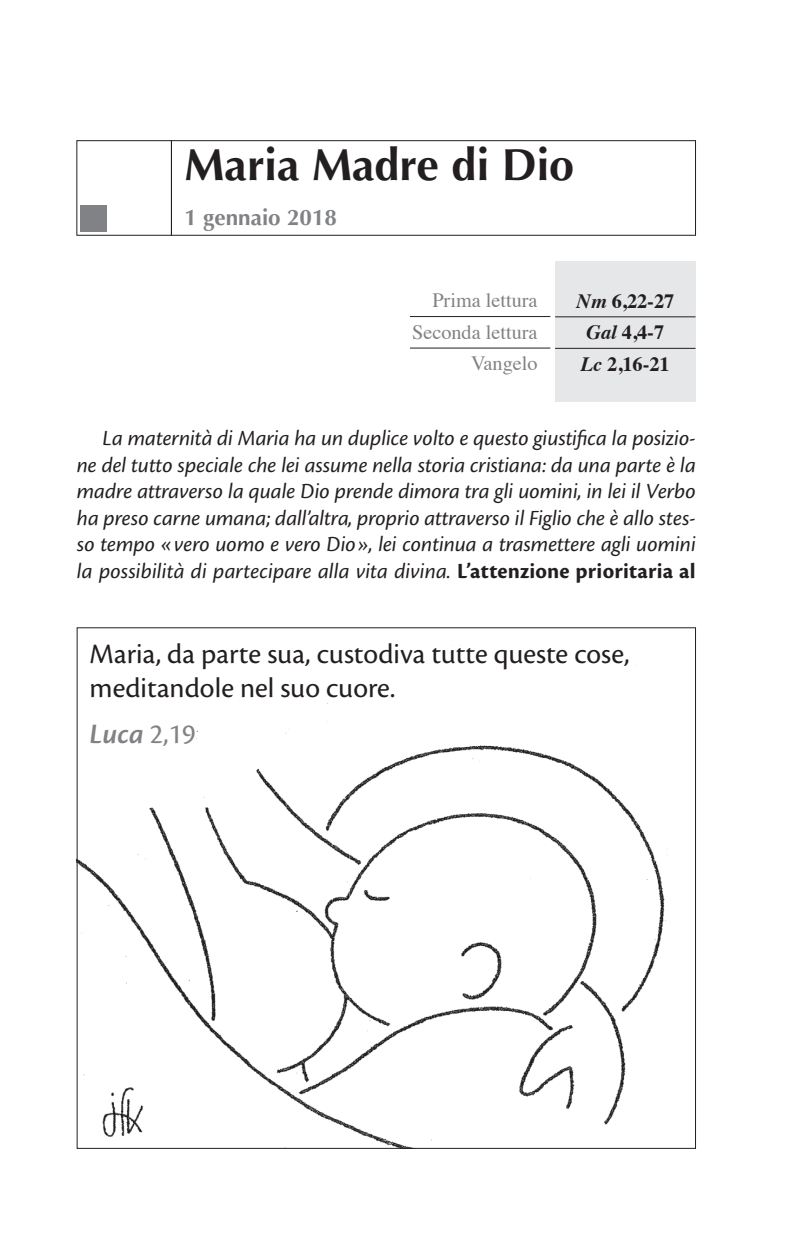
<style>
.page{position:relative;width:804px;height:1238px;background:#fff}
.page>*{position:absolute;margin:0;border:0;box-sizing:border-box;transform-origin:0 0}
.t1{font:700 45px "Optima LT Std";color:#231f20}
.t2{font:29.25px/33.8px "Cronos Pro";color:#231f20}
.t3{font:italic 600 29.25px "Cronos Pro";color:#808285}
.t4{font:italic 22.5px/26.6px "Cronos Pro";letter-spacing:.005em;color:#231f20;text-align:justify}
.t5{font:700 22.5px "Optima LT Std";color:#808285}
.t6{font:20.25px/31.5px "Times";color:#808285;text-align:right}
.t7{font:700 20.25px/31.5px "Times";color:#231f20}
.s1{font-style:italic}
.s2{font-weight:700;font-style:normal}
.s3{font-weight:400;font-style:normal}
</style>
<div class="page">
<div style="left:80px;top:205px;width:27px;height:27px;background:#808285"></div>
<div style="left:171px;top:140px;width:524px;height:95px;border:1px solid #231f20"></div>
<div style="left:555px;top:261px;width:140px;height:141px;background:#e6e7e9"></div>
<hr style="left:555px;top:316px;width:140px;height:1px;background:#231f20">
<hr style="left:555px;top:348px;width:140px;height:1px;background:#231f20">
<hr style="left:410px;top:316px;width:140px;height:1px;background:#231f20">
<hr style="left:410px;top:348px;width:140px;height:1px;background:#231f20">
<img style="left:79px;top:645px;width:589px;height:501px">
<h1 class="t1" style="left:184px;top:139px;width:391px">Maria Madre di Dio</h1>
<p class="t5" style="left:184px;top:204px;width:154px">1 gennaio 2018</p>
<p class="t6" style="left:412px;top:283px;width:127px">Prima lettura<br>Seconda lettura<br>Vangelo</p>
<p class="t7" style="left:576px;top:283px;width:99px"><span class="s1">Nm</span> 6,22-27<br><span class="s1">Gal</span> 4,4-7<br><span class="s1">Lc</span> 2,16-21</p>
<p class="t4" style="left:77px;top:425px;width:620px;text-indent:26px">La maternità di Maria ha un duplice volto e questo giustifica la posizio&shy;ne del tutto speciale che lei assume nella storia cristiana: da una parte è la madre attraverso la quale Dio prende dimora tra gli uomini, in lei il Verbo ha preso carne umana; dall’altra, proprio attraverso il Figlio che è allo stes&shy;so tempo «vero uomo e vero Dio», lei continua a trasmettere agli uomini la possibilità di partecipare alla vita divina. <span class="s2">L’attenzione prioritaria al</span></p>
<h2 class="t2" style="left:90px;top:637px;width:541px">Maria, da parte sua, custodiva tutte queste cose, meditandole nel suo cuore.</h2>
<h2 class="t3" style="left:90px;top:717px;width:108px">Luca <span class="s3">2,19</span></h2>
</div>
